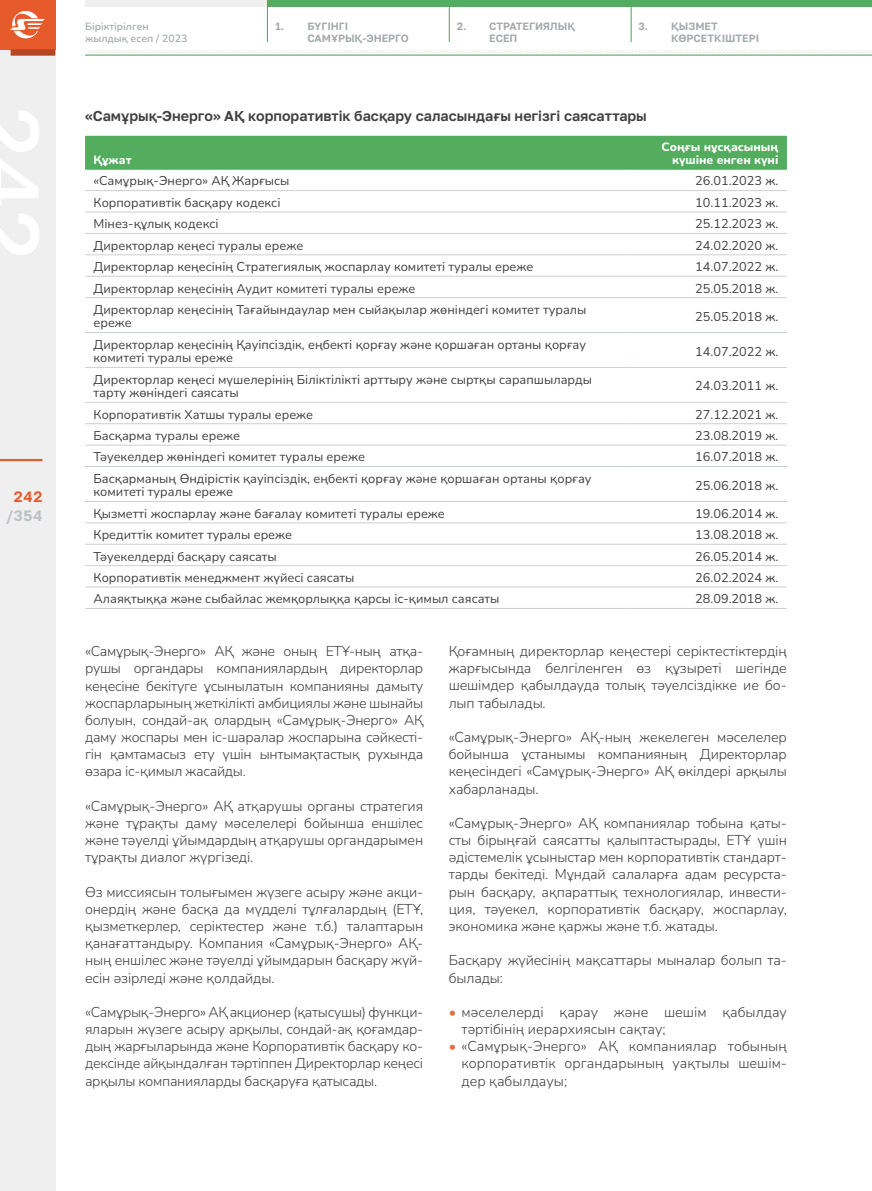
<style>
.page{position:relative;width:872px;height:1191px;background:#fff}
.page>*{position:absolute;margin:0;border:0;box-sizing:border-box;transform-origin:0 0}
.t1{font:600 15px "Golos Text";color:#bbc0c1}
.t2{font:600 15px "Golos Text";color:#e65a2c}
.t3{font:300 14.25px/17.1px "Nunito";letter-spacing:-.01em;color:#414042;text-align:justify}
.t4{font:600 14.25px "Golos Text";color:#414042}
.t5{font:12.75px/13.5px "Nunito";color:#414042}
.t6{font:800 12px/12.8px "Nunito";color:#fff;text-align:right}
.t7{font:600 10.5px/12px "Golos Text";color:#a3a9aa}
.t8{font:600 10.5px/12px "Nunito";color:#a3a9aa}
.s1{font-weight:500;color:#e86b3b}
</style>
<div class="page">
<div style="left:85px;top:136px;width:702px;height:33px;background:#54ac5f"></div>
<hr style="left:85px;top:169px;width:540px;height:1px;background:#54ac5f">
<hr style="left:625px;top:169px;width:162px;height:1px;background:#54ac5f">
<hr style="left:85px;top:190px;width:540px;height:1px;background:#cbd0d1">
<hr style="left:625px;top:190px;width:162px;height:1px;background:#cbd0d1">
<hr style="left:85px;top:212px;width:540px;height:1px;background:#cbd0d1">
<hr style="left:625px;top:212px;width:162px;height:1px;background:#cbd0d1">
<hr style="left:85px;top:233px;width:540px;height:1px;background:#cbd0d1">
<hr style="left:625px;top:233px;width:162px;height:1px;background:#cbd0d1">
<hr style="left:85px;top:254px;width:540px;height:1px;background:#cbd0d1">
<hr style="left:625px;top:254px;width:162px;height:1px;background:#cbd0d1">
<hr style="left:85px;top:276px;width:540px;height:1px;background:#cbd0d1">
<hr style="left:625px;top:276px;width:162px;height:1px;background:#cbd0d1">
<hr style="left:85px;top:297px;width:540px;height:1px;background:#cbd0d1">
<hr style="left:625px;top:297px;width:162px;height:1px;background:#cbd0d1">
<hr style="left:85px;top:332px;width:540px;height:1px;background:#cbd0d1">
<hr style="left:625px;top:332px;width:162px;height:1px;background:#cbd0d1">
<hr style="left:85px;top:367px;width:540px;height:1px;background:#cbd0d1">
<hr style="left:625px;top:367px;width:162px;height:1px;background:#cbd0d1">
<hr style="left:85px;top:402px;width:540px;height:1px;background:#cbd0d1">
<hr style="left:625px;top:402px;width:162px;height:1px;background:#cbd0d1">
<hr style="left:85px;top:423px;width:540px;height:1px;background:#cbd0d1">
<hr style="left:625px;top:423px;width:162px;height:1px;background:#cbd0d1">
<hr style="left:85px;top:445px;width:540px;height:1px;background:#cbd0d1">
<hr style="left:625px;top:445px;width:162px;height:1px;background:#cbd0d1">
<hr style="left:85px;top:466px;width:540px;height:1px;background:#cbd0d1">
<hr style="left:625px;top:466px;width:162px;height:1px;background:#cbd0d1">
<hr style="left:85px;top:501px;width:540px;height:1px;background:#cbd0d1">
<hr style="left:625px;top:501px;width:162px;height:1px;background:#cbd0d1">
<hr style="left:85px;top:522px;width:540px;height:1px;background:#cbd0d1">
<hr style="left:625px;top:522px;width:162px;height:1px;background:#cbd0d1">
<hr style="left:85px;top:544px;width:540px;height:1px;background:#cbd0d1">
<hr style="left:625px;top:544px;width:162px;height:1px;background:#cbd0d1">
<hr style="left:85px;top:565px;width:540px;height:1px;background:#cbd0d1">
<hr style="left:625px;top:565px;width:162px;height:1px;background:#cbd0d1">
<hr style="left:85px;top:586px;width:540px;height:1px;background:#cbd0d1">
<hr style="left:625px;top:586px;width:162px;height:1px;background:#cbd0d1">
<hr style="left:85px;top:608px;width:540px;height:1px;background:#cbd0d1">
<hr style="left:625px;top:608px;width:162px;height:1px;background:#cbd0d1">
<div style="left:85px;top:0;width:787px;height:6px;background:#efeff0"></div>
<div style="left:267px;top:0;width:605px;height:6px;background:#54ac5f"></div>
<svg style="left:85px;top:50px;width:787px;height:5px"></svg>
<hr style="left:85px;top:55px;width:787px;height:1px;background:#54ac5f">
<div style="left:0;top:0;width:55px;height:1191px;background:#efeff0"></div>
<hr style="left:0;top:459px;width:43px;height:2px;background:#e65a2c">
<div style="left:0;top:0;width:55px;height:49px;background:#e65a2c"></div>
<svg style="left:10px;top:10px;width:35px;height:29px"></svg>
<div style="left:11px;top:49px;width:44px;height:7px;background:#b5461f"></div>
<hr style="left:630px;top:0;width:1px;height:42px;background:#54ac5f">
<hr style="left:267px;top:0;width:1px;height:42px;background:#54ac5f">
<hr style="left:449px;top:0;width:1px;height:42px;background:#54ac5f">
<p class="t2" style="left:14px;top:487px;width:30px">242</p>
<p class="t1" style="left:6px;top:507px;width:38px">/354</p>
<p class="t8" style="left:85px;top:20px;width:104px">Біріктірілген жылдық есеп / 2023</p>
<p class="t7" style="left:275px;top:20px;width:10px">1.</p>
<p class="t7" style="left:489px;top:20px;width:86px">Стратегиялық есеп</p>
<p class="t7" style="left:307px;top:20px;width:42px">Бүгінгі</p>
<p class="t7" style="left:638px;top:20px;width:11px">3.</p>
<p class="t7" style="left:307px;top:32px;width:103px">Самұрық-Энерго</p>
<p class="t7" style="left:457px;top:20px;width:11px">2.</p>
<p class="t7" style="left:671px;top:20px;width:90px">Қызмет көрсеткіштері</p>
<p class="t4" style="left:85px;top:107px;width:563px">«Самұрық-Энерго» АҚ корпоративтік басқару саласындағы негізгі саясаттары</p>
<p class="t6" style="left:94px;top:153px;width:40px">Құжат</p>
<p class="t6" style="left:661px;top:140px;width:118px">Соңғы нұсқасының күшіне енген күні</p>
<p class="t5" style="left:94px;top:174px;width:197px">«Самұрық-Энерго» АҚ Жарғысы</p>
<p class="t5" style="left:695px;top:174px;width:85px">26.01.2023 ж.</p>
<p class="t5" style="left:94px;top:195px;width:188px">Корпоративтік басқару кодексі</p>
<p class="t5" style="left:695px;top:195px;width:85px">10.11.2023 ж.</p>
<p class="t5" style="left:94px;top:217px;width:126px">Мінез-құлық кодексі</p>
<p class="t5" style="left:695px;top:217px;width:85px">25.12.2023 ж.</p>
<p class="t5" style="left:94px;top:238px;width:211px">Директорлар кеңесі туралы ереже</p>
<p class="t5" style="left:695px;top:238px;width:85px">24.02.2020 ж.</p>
<p class="t5" style="left:94px;top:259px;width:441px">Директорлар кеңесінің Стратегиялық жоспарлау комитеті туралы ереже</p>
<p class="t5" style="left:695px;top:259px;width:85px">14.07.2022 ж.</p>
<p class="t5" style="left:94px;top:281px;width:323px">Директорлар кеңесінің Аудит комитеті туралы ереже</p>
<p class="t5" style="left:695px;top:281px;width:85px">25.05.2018 ж.</p>
<p class="t5" style="left:94px;top:302px;width:494px">Директорлар кеңесінің Тағайындаулар мен сыйақылар жөніндегі комитет туралы ереже</p>
<p class="t5" style="left:695px;top:309px;width:85px">25.05.2018 ж.</p>
<p class="t5" style="left:94px;top:337px;width:494px">Директорлар кеңесінің Қауіпсіздік, еңбекті қорғау және қоршаған ортаны қорғау комитеті туралы ереже</p>
<p class="t5" style="left:695px;top:344px;width:85px">14.07.2022 ж.</p>
<p class="t5" style="left:94px;top:372px;width:500px">Директорлар кеңесі мүшелерінің Біліктілікті арттыру және сыртқы сарапшыларды тарту жөніндегі саясаты</p>
<p class="t5" style="left:695px;top:379px;width:85px">24.03.2011 ж.</p>
<p class="t5" style="left:94px;top:407px;width:221px">Корпоративтік Хатшы туралы ереже</p>
<p class="t5" style="left:695px;top:407px;width:85px">27.12.2021 ж.</p>
<p class="t5" style="left:94px;top:428px;width:148px">Басқарма туралы ереже</p>
<p class="t5" style="left:695px;top:428px;width:85px">23.08.2019 ж.</p>
<p class="t5" style="left:94px;top:450px;width:273px">Тәуекелдер жөніндегі комитет туралы ереже</p>
<p class="t5" style="left:695px;top:450px;width:85px">16.07.2018 ж.</p>
<p class="t5" style="left:94px;top:471px;width:499px">Басқарманың Өндірістік қауіпсіздік, еңбекті қорғау және қоршаған ортаны қорғау комитеті туралы ереже</p>
<p class="t5" style="left:695px;top:478px;width:85px">25.06.2018 ж.</p>
<p class="t5" style="left:94px;top:506px;width:353px">Қызметті жоспарлау және бағалау комитеті туралы ереже</p>
<p class="t5" style="left:695px;top:506px;width:85px">19.06.2014 ж.</p>
<p class="t5" style="left:94px;top:527px;width:200px">Кредиттік комитет туралы ереже</p>
<p class="t5" style="left:695px;top:527px;width:85px">13.08.2018 ж.</p>
<p class="t5" style="left:94px;top:549px;width:185px">Тәуекелдерді басқару саясаты</p>
<p class="t5" style="left:695px;top:549px;width:85px">26.05.2014 ж.</p>
<p class="t5" style="left:94px;top:570px;width:262px">Корпоративтік менеджмент жүйесі саясаты</p>
<p class="t5" style="left:695px;top:570px;width:85px">26.02.2024 ж.</p>
<p class="t5" style="left:94px;top:591px;width:407px">Алаяқтыққа және сыбайлас жемқорлыққа қарсы іс-қимыл саясаты</p>
<p class="t5" style="left:695px;top:591px;width:85px">28.09.2018 ж.</p>
<p class="t3" style="left:85px;top:642px;width:340px">«Самұрық-Энерго» АҚ және оның ЕТҰ-ның атқа&shy;рушы органдары компаниялардың директорлар кеңесіне бекітуге ұсынылатын компанияны дамыту жоспарларының жеткілікті амбициялы және шынайы болуын, сондай-ақ олардың «Самұрық-Энерго» АҚ даму жоспары мен іс-шаралар жоспарына сәйкесті&shy;гін қамтамасыз ету үшін ынтымақтастық рухында өзара іс-қимыл жасайды.</p>
<p class="t3" style="left:85px;top:796px;width:340px">«Самұрық-Энерго» АҚ атқарушы органы стратегия және тұрақты даму мәселелері бойынша еншілес және тәуелді ұйымдардың атқарушы органдарымен тұрақты диалог жүргізеді.</p>
<p class="t3" style="left:85px;top:882px;width:340px">Өз миссиясын толығымен жүзеге асыру және акци&shy;онердің және басқа да мүдделі тұлғалардың (ЕТҰ, қызметкерлер, серіктестер және т.б.) талаптарын қанағаттандыру. Компания «Самұрық-Энерго» АҚ&shy;ның еншілес және тәуелді ұйымдарын басқару жүй&shy;есін әзірледі және қолдайды.</p>
<p class="t3" style="left:85px;top:1003px;width:340px">«Самұрық-Энерго» АҚ акционер (қатысушы) функци&shy;яларын жүзеге асыру арқылы, сондай-ақ қоғамдар&shy;дың жарғыларында және Корпоративтік басқару ко&shy;дексінде айқындалған тәртіппен Директорлар кеңесі арқылы компанияларды басқаруға қатысады.</p>
<p class="t3" style="left:449px;top:642px;width:340px">Қоғамның директорлар кеңестері серіктестіктердің жарғысында белгіленген өз құзыреті шегінде шешімдер қабылдауда толық тәуелсіздікке ие бо&shy;лып табылады.</p>
<p class="t3" style="left:449px;top:728px;width:340px">«Самұрық-Энерго» АҚ-ның жекелеген мәселелер бойынша ұстанымы компанияның Директорлар кеңесіндегі «Самұрық-Энерго» АҚ өкілдері арқылы хабарланады.</p>
<p class="t3" style="left:449px;top:814px;width:340px">«Самұрық-Энерго» АҚ компаниялар тобына қаты&shy;сты бірыңғай саясатты қалыптастырады, ЕТҰ үшін әдістемелік ұсыныстар мен корпоративтік стандарт&shy;тарды бекітеді. Мұндай салаларға адам ресурста&shy;рын басқару, ақпараттық технологиялар, инвести&shy;ция, тәуекел, корпоративтік басқару, жоспарлау, экономика және қаржы және т.б. жатады.</p>
<p class="t3" style="left:449px;top:951px;width:340px">Басқару жүйесінің мақсаттары мыналар болып та&shy;былады:</p>
<p class="t3" style="left:461px;top:1002px;width:327px;text-indent:-13px"><span class="s1">•</span> мәселелерді қарау және шешім қабылдау тәртібінің иерархиясын сақтау;</p>
<p class="t3" style="left:461px;top:1037px;width:327px;text-indent:-13px"><span class="s1">•</span> «Самұрық-Энерго» АҚ компаниялар тобының корпоративтік органдарының уақтылы шешім&shy;дер қабылдауы;</p>
</div>
